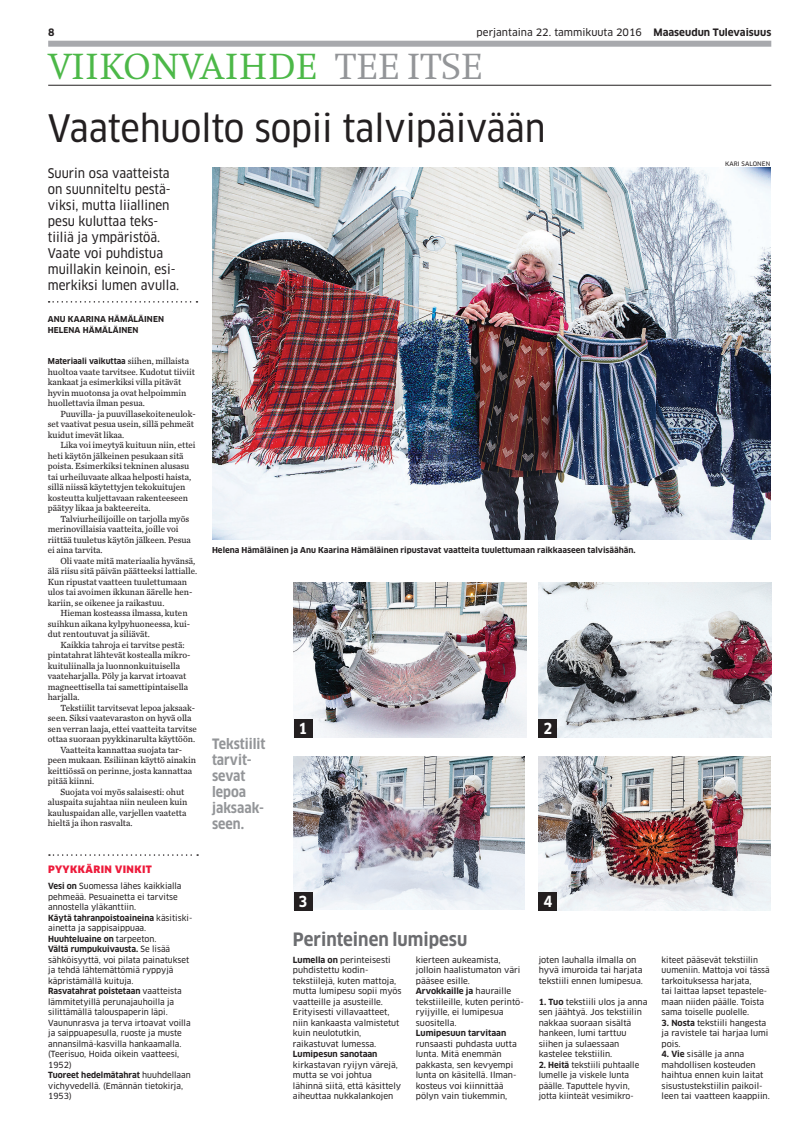
<style>
.page{position:relative;width:794px;height:1134px;background:#fff}
.page>*{position:absolute;margin:0;border:0;box-sizing:border-box;transform-origin:0 0}
.t1{font:38px "MT Brenta Display";letter-spacing:.005em;color:#4cb848}
.t2{font:38px "MT Brenta Display";letter-spacing:.005em;color:#939598}
.t3{font:37px "Clan OT Narr News";letter-spacing:-.005em;color:#231f20}
.t4{font:700 18px "Clan OT Narr";color:#6c6d70}
.t5{font:700 15px "Clan OT Narr";color:#fff}
.t6{font:700 14px/16px "Clan OT Narr";color:#939598}
.t7{font:13px/16px "Clan OT Narr News";color:#231f20}
.t8{font:10px "Clan OT News";color:#231f20}
.t9{font:700 10px "Clan OT";color:#231f20}
.t10{font:900 10px "Clan OT";letter-spacing:.04em;color:#ed1a3a}
.t11{font:9.3px/10.5px "Chronicle Text G3";color:#231f20}
.t12{font:8.3px/10.5px "Clan OT News";color:#231f20}
.t13{font:8.3px/10.5px "Clan OT News";color:#231f20;scale:.96 1}
.t14{font:700 8.3px/10.5px "Clan OT";color:#231f20}
.t15{font:700 8px/10.5px "Clan OT";color:#231f20}
.t16{font:6px "Clan OT News";letter-spacing:.01em;color:#231f20}
.s1{font-family:"Chronicle Text G3";font-weight:400;font-size:9.3px}
.s2{font-family:"Clan OT";font-weight:700}
.s3{font-family:"Clan OT News";font-weight:400}
</style>
<div class="page">
<div style="left:48px;top:41px;width:723px;height:6px;background:#a8a9ad"></div>
<hr style="left:48px;top:85px;width:723px;height:1px;background:#231f20">
<img style="left:212px;top:168px;width:558px;height:372px">
<svg style="left:49px;top:301px;width:148px;height:2px"></svg>
<img style="left:294px;top:582px;width:232px;height:155px">
<img style="left:539px;top:756px;width:231px;height:154px">
<img style="left:294px;top:756px;width:230px;height:154px">
<img style="left:539px;top:582px;width:232px;height:155px">
<div style="left:539px;top:719px;width:18px;height:18px;background:#231f20"></div>
<div style="left:539px;top:892px;width:18px;height:18px;background:#231f20"></div>
<div style="left:294px;top:719px;width:18px;height:18px;background:#231f20"></div>
<div style="left:294px;top:892px;width:18px;height:18px;background:#231f20"></div>
<svg style="left:49px;top:854px;width:149px;height:2px"></svg>
<p class="t9" style="left:48px;top:27px;width:8px">8</p>
<p class="t8" style="left:476px;top:27px;width:167px">perjantaina 22. tammikuuta 2016</p>
<h1 class="t1" style="left:48px;top:46px;width:271px">VIIKONVAIHDE</h1>
<h1 class="t2" style="left:335px;top:46px;width:149px">TEE ITSE</h1>
<p class="t9" style="left:653px;top:27px;width:119px">Maaseudun Tulevaisuus</p>
<h2 class="t3" style="left:48px;top:106px;width:499px">Vaatehuolto sopii talvipäivään</h2>
<h3 class="t7" style="left:48px;top:165px;width:133px">Suurin osa vaatteista on suunniteltu pestä&shy;viksi, mutta liiallinen pesu kuluttaa teks&shy;tiiliä ja ympäristöä.<br>Vaate voi puhdistua muillakin keinoin, esi&shy;merkiksi lumen avulla.</h3>
<p class="t15" style="left:48px;top:314px;width:118px">ANU KAARINA HÄMÄLÄINEN<br>HELENA HÄMÄLÄINEN</p>
<p class="t15" style="left:48px;top:356px;width:143px">Materiaali vaikuttaa <span class="s1">siihen, millaista</span></p>
<p class="t11" style="left:48px;top:366px;width:149px">huoltoa vaate tarvitsee. Kudotut tiiviit kankaat ja esimerkiksi villa pitävät hyvin muotonsa ja ovat helpoimmin huollettavia ilman pesua.</p>
<p class="t11" style="left:48px;top:408px;width:149px;text-indent:12px">Puuvilla- ja puuvillasekoiteneulok&shy;set vaativat pesua usein, sillä pehmeät kuidut imevät likaa.</p>
<p class="t11" style="left:48px;top:439px;width:149px;text-indent:13px">Lika voi imeytyä kuituun niin, ettei heti käytön jälkeinen pesukaan sitä poista. Esimerkiksi tekninen alusasu tai urheiluvaate alkaa helposti haista, sillä niissä käytettyjen tekokuitujen kosteutta kuljettavaan rakenteeseen päätyy likaa ja bakteereita.</p>
<p class="t11" style="left:48px;top:513px;width:145px;text-indent:13px">Talviurheilijoille on tarjolla myös merinovillaisia vaatteita, joille voi riittää tuuletus käytön jälkeen. Pesua ei aina tarvita.</p>
<p class="t11" style="left:48px;top:555px;width:151px;text-indent:13px">Oli vaate mitä materiaalia hyvänsä, älä riisu sitä päivän päätteeksi lattialle.<br>Kun ripustat vaatteen tuulettumaan ulos tai avoimen ikkunan äärelle hen&shy;kariin, se oikenee ja raikastuu.</p>
<p class="t11" style="left:48px;top:607px;width:144px;text-indent:13px">Hieman kosteassa ilmassa, kuten suihkun aikana kylpyhuoneessa, kui&shy;dut rentoutuvat ja siliävät.</p>
<p class="t11" style="left:48px;top:639px;width:144px;text-indent:13px">Kaikkia tahroja ei tarvitse pestä: pintatahrat lähtevät kostealla mikro&shy;kuituliinalla ja luonnonkuituisella vaateharjalla. Pöly ja karvat irtoavat magneettisella tai samettipintaisella harjalla.</p>
<p class="t11" style="left:60px;top:702px;width:136px">Tekstiilit tarvitsevat lepoa jaksaak-</p>
<p class="t11" style="left:48px;top:712px;width:145px">seen. Siksi vaatevaraston on hyvä olla</p>
<p class="t11" style="left:48px;top:723px;width:151px">sen verran laaja, ettei vaatteita tarvitse</p>
<p class="t11" style="left:48px;top:733px;width:149px">ottaa suoraan pyykkinarulta käyttöön.</p>
<p class="t11" style="left:60px;top:744px;width:123px">Vaatteita kannattaa suojata tar-</p>
<p class="t11" style="left:48px;top:754px;width:150px">peen mukaan. Esiliinan käyttö ainakin</p>
<p class="t11" style="left:48px;top:765px;width:146px">keittiössä on perinne, josta kannattaa</p>
<p class="t11" style="left:48px;top:775px;width:48px">pitää kiinni.</p>
<p class="t11" style="left:60px;top:786px;width:125px">Suojata voi myös salaisesti: ohut</p>
<p class="t11" style="left:48px;top:796px;width:141px">aluspaita sujahtaa niin neuleen kuin</p>
<p class="t11" style="left:48px;top:807px;width:140px">kauluspaidan alle, varjellen vaatetta</p>
<p class="t11" style="left:48px;top:817px;width:86px">hieltä ja ihon rasvalta.</p>
<p class="t15" style="left:212px;top:545px;width:425px">Helena Hämäläinen ja Anu Kaarina Hämäläinen ripustavat vaatteita tuulettumaan raikkaaseen talvisäähän.</p>
<h3 class="t6" style="left:212px;top:735px;width:55px">Tekstiilit tarvit&shy;sevat lepoa jaksaak&shy;seen.</h3>
<h3 class="t5" style="left:299px;top:720px;width:10px">1</h3>
<h3 class="t5" style="left:543px;top:720px;width:10px">2</h3>
<p class="t16" style="left:725px;top:160px;width:47px">KARI SALONEN</p>
<p class="t10" style="left:48px;top:863px;width:105px">PYYKKÄRIN VINKIT</p>
<p class="t12" style="left:48px;top:881px;width:135px"><span class="s2">Vesi on</span> Suomessa lähes kaikkialla pehmeää. Pesuainetta ei tarvitse annostella yläkanttiin.</p>
<p class="t14" style="left:48px;top:913px;width:146px">Käytä tahranpoistoaineina <span class="s3">käsitiski-</span></p>
<p class="t12" style="left:48px;top:923px;width:100px">ainetta ja sappisaippuaa.</p>
<p class="t14" style="left:48px;top:934px;width:124px">Huuhteluaine on <span class="s3">tarpeeton.<br></span>Vältä rumpukuivausta. <span class="s3">Se lisää</span></p>
<p class="t12" style="left:48px;top:955px;width:142px">sähköisyyttä, voi pilata painatukset ja tehdä lähtemättömiä ryppyjä käpristämällä kuituja.</p>
<p class="t14" style="left:48px;top:986px;width:135px">Rasvatahrat poistetaan <span class="s3">vaatteista</span></p>
<p class="t12" style="left:48px;top:997px;width:144px">lämmitetyillä perunajauhoilla ja silittämällä talouspaperin läpi.<br>Vaununrasva ja terva irtoavat voilla ja saippuapesulla, ruoste ja muste annansilmä-kasvilla hankaamalla. (Teerisuo, Hoida oikein vaatteesi,<br>1952)</p>
<p class="t14" style="left:48px;top:1070px;width:144px">Tuoreet hedelmätahrat <span class="s3">huuhdellaan</span></p>
<p class="t12" style="left:48px;top:1081px;width:136px">vichyvedellä. (Emännän tietokirja,<br>1953)</p>
<h3 class="t5" style="left:299px;top:893px;width:10px">3</h3>
<h3 class="t5" style="left:543px;top:893px;width:10px">4</h3>
<h3 class="t4" style="left:293px;top:929px;width:176px">Perinteinen lumipesu</h3>
<p class="t12" style="left:293px;top:955px;width:110px"><span class="s2">Lumella on</span> perinteisesti puhdistettu kodin&shy;tekstiilejä, kuten mattoja, mutta lumipesu sopii myös vaatteille ja asusteille.<br>Erityisesti villavaatteet, niin kankaasta valmistetut kuin neulotutkin, raikastuvat lumessa.</p>
<p class="t14" style="left:293px;top:1049px;width:86px">Lumipesun sanotaan</p>
<p class="t12" style="left:293px;top:1060px;width:110px">kirkastavan ryijyn värejä, mutta se voi johtua lähinnä siitä, että käsittely aiheuttaa nukkalankojen</p>
<p class="t12" style="left:416px;top:955px;width:106px">kierteen aukeamista, jolloin haalistumaton väri pääsee esille.</p>
<p class="t14" style="left:416px;top:986px;width:97px">Arvokkaille ja <span class="s3">hauraille</span></p>
<p class="t12" style="left:416px;top:997px;width:109px">tekstiileille, kuten perintö&shy;ryijyille, ei lumipesua suositella.</p>
<p class="t14" style="left:416px;top:1028px;width:92px">Lumipesuun tarvitaan</p>
<p class="t12" style="left:416px;top:1039px;width:102px">runsaasti puhdasta uutta lunta. Mitä enemmän pakkasta, sen kevyempi lunta on käsitellä. Ilman&shy;kosteus voi kiinnittää pölyn vain tiukemmin,</p>
<p class="t12" style="left:539px;top:955px;width:106px">joten lauhalla ilmalla on hyvä imuroida tai harjata tekstiili ennen lumipesua.</p>
<p class="t12" style="left:539px;top:997px;width:110px"><span class="s2">1. Tuo</span> tekstiili ulos ja anna sen jäähtyä. Jos tekstiilin nakkaa suoraan sisältä hankeen, lumi tarttuu siihen ja sulaessaan kastelee tekstiilin.</p>
<p class="t13" style="left:539px;top:1060px;width:106px"><span class="s2">2. Heitä</span> tekstiili puhtaalle lumelle ja viskele lunta päälle. Taputtele hyvin, jotta kiinteät vesimikro-</p>
<p class="t13" style="left:661px;top:955px;width:114px">kiteet pääsevät tekstiilin uumeniin. Mattoja voi tässä tarkoituksessa harjata,<br>tai laittaa lapset tepastele&shy;maan niiden päälle. Toista sama toiselle puolelle.</p>
<p class="t12" style="left:661px;top:1018px;width:108px"><span class="s2">3. Nosta</span> tekstiili hangesta ja ravistele tai harjaa lumi pois.</p>
<p class="t12" style="left:661px;top:1049px;width:110px"><span class="s2">4. Vie</span> sisälle ja anna mahdollisen kosteuden haihtua ennen kuin laitat sisustustekstiilin paikoil&shy;leen tai vaatteen kaappiin.</p>
</div>
